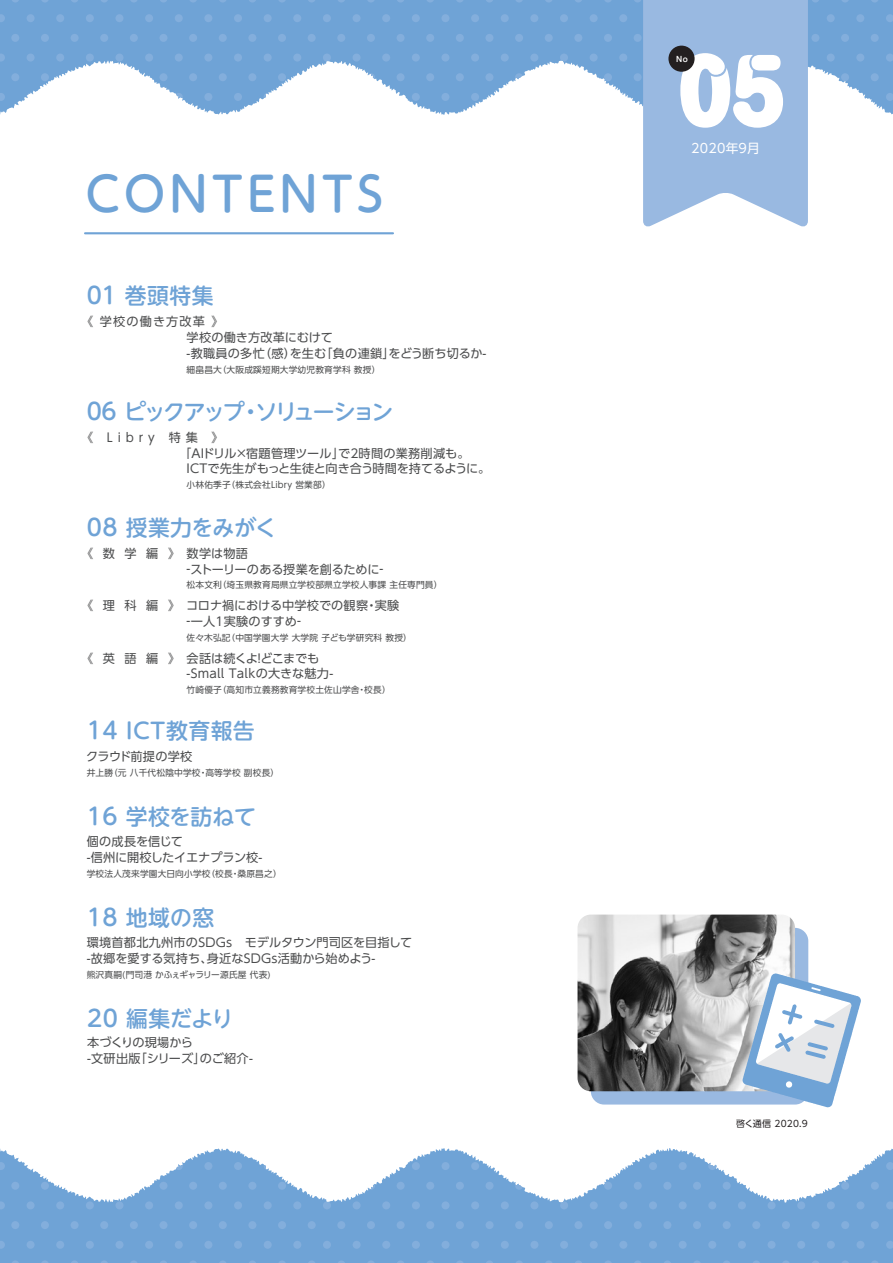
<style>
.page{position:relative;width:893px;height:1263px;background:#fff}
.page>*{position:absolute;margin:0;border:0;box-sizing:border-box;transform-origin:0 0}
.t1{font:500 47.1px "UD Shin M Go Pro";letter-spacing:.09em;color:#6fa3d6;scale:.95 1}
.t2{font:500 21.9px "UD Shin M Go Pro";letter-spacing:-.01em;color:#6fa3d6}
.t3{font:500 21.9px "UD Shin M Go Pro";letter-spacing:-.11em;color:#6fa3d6}
.t4{font:500 21.9px "UD Shin M Go Pro";letter-spacing:.02em;color:#6fa3d6}
.t5{font:12.75px "UD Shin Go Pro";letter-spacing:.02em;color:#fff}
.t6{font:12.15px/15.8px "UD Shin Go Pro";letter-spacing:.01em;color:#4b4c4d}
.t7{font:12.15px/15.8px "UD Shin Go Pro";letter-spacing:-.01em;color:#4b4c4d}
.t8{font:12.15px "UD Shin Go Pro";letter-spacing:-.015em;color:#4b4c4d}
.t9{font:9px "UD Shin Go Pro";letter-spacing:.02em;color:#231f20}
.t10{font:8.7px "UD Shin Go Pro";letter-spacing:.02em;color:#4b4c4d}
.t11{font:500 8.55px "Helvetica Neue";color:#fff}
.s1{font-size:22.95px}
</style>
<div class="page">
<svg style="left:0;top:0;width:892px;height:115px;fill:#6fa3d6"></svg>
<svg style="left:11px;top:0;width:8px;height:3px"></svg>
<svg style="left:41px;top:0;width:8px;height:3px"></svg>
<svg style="left:0;top:14px;width:5px;height:8px"></svg>
<div style="left:27px;top:14px;width:8px;height:8px;background:#83aedc;border-radius:50%"></div>
<div style="left:56px;top:14px;width:8px;height:8px;background:#83aedc;border-radius:50%"></div>
<div style="left:11px;top:34px;width:8px;height:8px;background:#83aedc;border-radius:50%"></div>
<div style="left:41px;top:34px;width:8px;height:8px;background:#83aedc;border-radius:50%"></div>
<svg style="left:0;top:54px;width:5px;height:8px"></svg>
<div style="left:27px;top:54px;width:8px;height:8px;background:#83aedc;border-radius:50%"></div>
<div style="left:56px;top:54px;width:8px;height:8px;background:#83aedc;border-radius:50%"></div>
<div style="left:11px;top:73px;width:8px;height:8px;background:#83aedc;border-radius:50%"></div>
<div style="left:41px;top:73px;width:8px;height:8px;background:#83aedc;border-radius:50%"></div>
<svg style="left:0;top:93px;width:5px;height:8px"></svg>
<div style="left:27px;top:93px;width:8px;height:8px;background:#fff;border-radius:50%"></div>
<div style="left:56px;top:93px;width:8px;height:8px;background:#fff;border-radius:50%"></div>
<svg style="left:0;top:1148px;width:892px;height:115px;fill:#6fa3d6"></svg>
<svg style="left:604px;top:1182px;width:8px;height:3px"></svg>
<svg style="left:634px;top:1182px;width:8px;height:3px"></svg>
<svg style="left:663px;top:1182px;width:6px;height:3px"></svg>
<svg style="left:619px;top:1162px;width:8px;height:8px"></svg>
<div style="left:649px;top:1162px;width:8px;height:8px;background:#83aedc;border-radius:50%"></div>
<svg style="left:892px;top:0;width:1px;height:1263px"></svg>
<hr style="left:85px;top:232px;width:308px;height:2px;background:#6fa3d6">
<svg style="left:643px;top:0;width:165px;height:227px"></svg>
<div style="left:668px;top:46px;width:27px;height:26px;background:#231f20;border-radius:50%"></div>
<div style="left:591px;top:928px;width:217px;height:176px;background:#99b9e1;border-radius:13px"></div>
<img style="left:577px;top:914px;width:218px;height:177px">
<svg style="left:742px;top:973px;width:119px;height:134px"></svg>
<h1 class="t1" style="left:86px;top:156px;width:315px">CONTENTS</h1>
<h2 class="t2" style="left:87px;top:278px;width:128px"><span class="s1">01</span> 巻頭特集</h2>
<p class="t6" style="left:187px;top:313px;width:301px;line-height:16.4px;text-indent:-106px">《 学校の働き方改革 》<br>学校の働き方改革にむけて<br>-教職員の多忙（感）を生む「負の連鎖」をどう断ち切るか-</p>
<p class="t10" style="left:187px;top:362px;width:195px">細畠昌大（大阪成蹊短期大学幼児教育学科 教授）</p>
<h2 class="t3" style="left:87px;top:394px;width:308px"><span class="s1">06</span> ピックアップ・ソリューション</h2>
<p class="t6" style="left:81px;top:429px;width:144px">《 Libry 特集 》</p>
<p class="t6" style="left:187px;top:445px;width:305px;line-height:15px;text-indent:-7px">「AIドリル×宿題管理ツール」で2時間の業務削減も。<br>ICTで先生がもっと生徒と向き合う時間を持てるように。</p>
<p class="t10" style="left:187px;top:478px;width:146px">小林佑季子（株式会社Libry 営業部）</p>
<h2 class="t2" style="left:87px;top:510px;width:191px"><span class="s1">08</span> 授業力をみがく</h2>
<p class="t7" style="left:187px;top:545px;width:198px">数学は物語<br>-ストーリーのある授業を創るために-</p>
<p class="t10" style="left:187px;top:578px;width:257px">松本文利（埼玉県教育局県立学校部県立学校人事課 主任専門員）</p>
<p class="t6" style="left:186px;top:597px;width:215px">コロナ禍における中学校での観察・実験-一人1実験のすすめ-</p>
<p class="t10" style="left:187px;top:630px;width:227px">佐々木弘記（中国学園大学 大学院 子ども学研究科 教授）</p>
<p class="t6" style="left:187px;top:650px;width:148px">会話は続くよ！どこまでも-Small Talkの大きな魅力-</p>
<p class="t10" style="left:187px;top:683px;width:206px">竹崎優子（高知市立義務教育学校土佐山学舎・校長）</p>
<p class="t6" style="left:81px;top:545px;width:101px">《数学編》</p>
<p class="t6" style="left:81px;top:597px;width:101px">《理科編》</p>
<p class="t6" style="left:81px;top:650px;width:101px">《英語編》</p>
<h2 class="t4" style="left:87px;top:713px;width:170px"><span class="s1">14</span> ICT教育報告</h2>
<p class="t8" style="left:86px;top:747px;width:108px">クラウド前提の学校</p>
<p class="t10" style="left:87px;top:765px;width:194px">井上勝（元 八千代松陰中学校・高等学校 副校長）</p>
<h2 class="t2" style="left:87px;top:798px;width:171px"><span class="s1">16</span> 学校を訪ねて</h2>
<p class="t7" style="left:87px;top:833px;width:177px">個の成長を信じて<br>-信州に開校したイエナプラン校-</p>
<p class="t10" style="left:87px;top:866px;width:196px">学校法人茂来学園大日向小学校（校長・桑原昌之）</p>
<h2 class="t2" style="left:87px;top:899px;width:129px"><span class="s1">18</span> 地域の窓</h2>
<p class="t6" style="left:87px;top:934px;width:327px">環境首都北九州市のSDGs　モデルタウン門司区を目指して-故郷を愛する気持ち、身近なSDGs活動から始めよう-</p>
<p class="t10" style="left:87px;top:967px;width:186px">熊沢真嗣(門司港 かふぇギャラリー源氏屋 代表)</p>
<h2 class="t2" style="left:87px;top:1001px;width:148px"><span class="s1">20</span> 編集だより</h2>
<p class="t6" style="left:87px;top:1034px;width:167px">本づくりの現場から<br>-文研出版「シリーズ」のご紹介-</p>
<p class="t11" style="left:676px;top:52px;width:13px">No</p>
<p class="t5" style="left:691px;top:138px;width:70px">2020年9月</p>
<p class="t9" style="left:736px;top:1116px;width:73px">啓く通信 2020.9</p>
</div>
